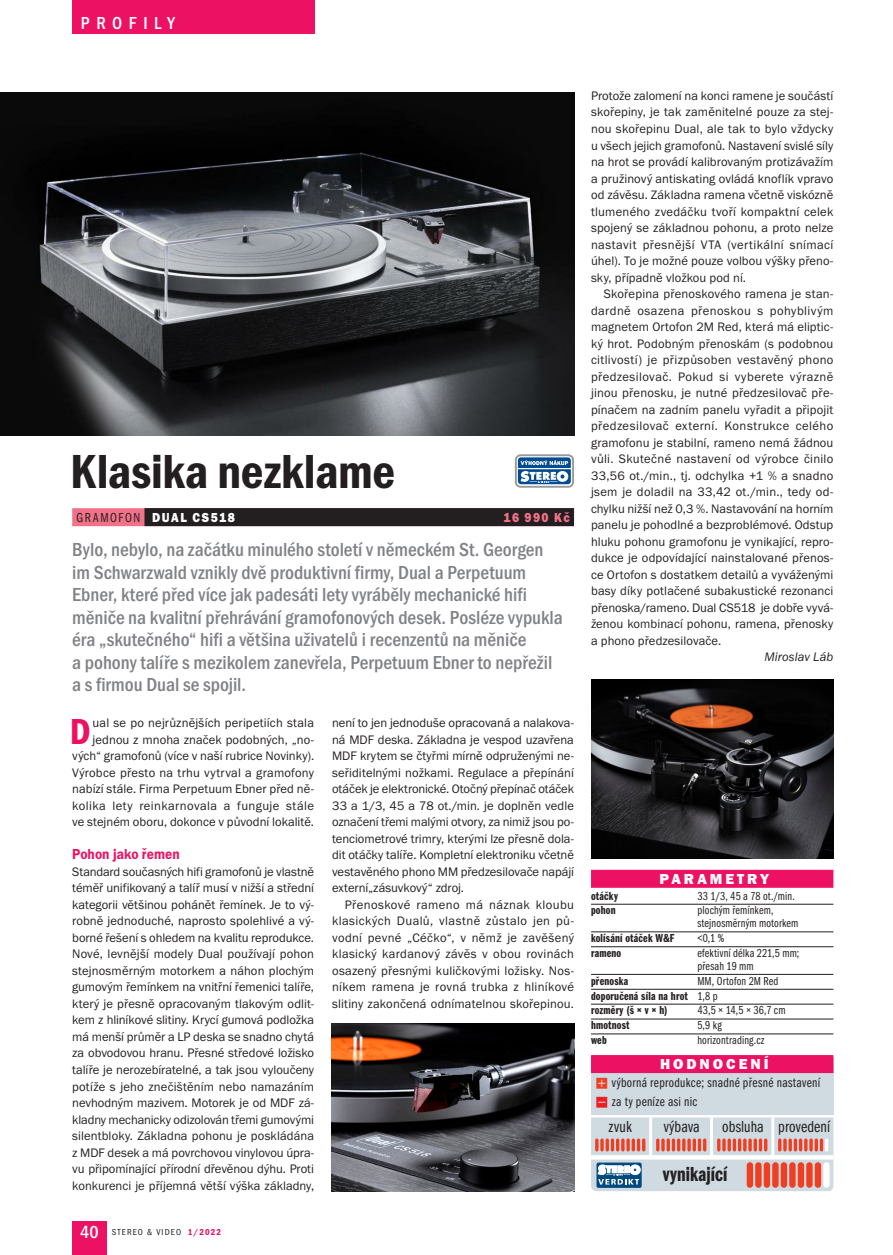
<style>
.page{position:relative;width:893px;height:1255px;background:#fff}
.page>*{position:absolute;margin:0;border:0;box-sizing:border-box;transform-origin:0 0}
.t1{font:49.5px "Franklin Got Itc TOT Dem Con";letter-spacing:-.005em;color:#231f20}
.t2{font:37.5px "Franklin Got Itc TOT Dem Con";color:#ec1163}
.t3{font:21px "Franklin Got Itc TOT Dem Com";letter-spacing:.005em;color:#231f20}
.t4{font:19.5px/22.5px "Franklin Got Itc TOT Med Con";color:#808285}
.t5{font:18px "Franklin Got Itc TOT Med Con";letter-spacing:.365em;color:#fff}
.t6{font:16.5px "Franklin Got Itc TOT Boo Com";letter-spacing:.005em;color:#231f20}
.t7{font:15px "Franklin Got Itc TOT Hea";letter-spacing:.195em;color:#fff}
.t8{font:15px "Franklin Got Itc TOT Dem";letter-spacing:.005em;color:#ec1163;scale:.9 1}
.t9{font:13.5px/19.2px "Franklin Got Itc TOT Boo Com";letter-spacing:.025em;color:#231f20}
.t10{font:13.5px "Franklin Got Itc TOT Hea";letter-spacing:.125em;color:#fff;scale:.9 1}
.t11{font:13.5px "Franklin Got Itc TOT Hea";letter-spacing:.11em;color:#f17188;scale:.9 1}
.t12{font:12.75px/16.5px "Franklin Got Itc TOT Boo";letter-spacing:.005em;color:#231f20;text-align:justify}
.t13{font:12.75px "Franklin Got Itc TOT Boo Ita";letter-spacing:.005em;color:#231f20}
.t14{font:12px/12.8px "Franklin Got Itc TOT Boo Com";letter-spacing:.015em;color:#231f20}
.t15{font:12px/14.9px "Franklin Got Itc TOT Dem Com";letter-spacing:.015em;color:#231f20}
.t16{font:9px "Franklin Got Itc TOT Boo Con";letter-spacing:.125em;color:#231f20}
.s1{font-family:"Franklin Got Itc TOT Boo Con";color:#231f20}
.s2{font-family:"Franklin Got Itc TOT Med Con";font-size:18px;color:#fff}
.s3{font-family:"Franklin Got Itc TOT Dem Con";color:#ec1163}
.s4{font-family:"Franklin Got Itc TOT Boo Com"}
.s5{font-family:"Button Bonus Square Negative";color:#ef3e22}
.s6{font-family:"Button Bonus Square Negative";color:#ee1d23}
</style>
<div class="page">
<div style="left:72px;top:1220px;width:34px;height:34px;background:#ec1163"></div>
<div style="left:72px;top:0;width:243px;height:34px;background:#ec1163"></div>
<div style="left:72px;top:508px;width:502px;height:18px;background:#f17188"></div>
<div style="left:144px;top:508px;width:430px;height:18px;background:#231f20"></div>
<div style="left:591px;top:869px;width:242px;height:18px;background:#ec1163"></div>
<hr style="left:591px;top:903px;width:242px;height:1px;background:#231f20">
<hr style="left:591px;top:931px;width:242px;height:1px;background:#231f20">
<hr style="left:591px;top:946px;width:242px;height:1px;background:#231f20">
<hr style="left:591px;top:974px;width:242px;height:1px;background:#231f20">
<hr style="left:591px;top:988px;width:242px;height:1px;background:#231f20">
<hr style="left:591px;top:1003px;width:242px;height:1px;background:#231f20">
<hr style="left:591px;top:1018px;width:242px;height:1px;background:#231f20">
<hr style="left:591px;top:1033px;width:242px;height:1px;background:#231f20">
<div style="left:591px;top:1057px;width:242px;height:57px;background:#cfdae1"></div>
<div style="left:591px;top:1055px;width:242px;height:18px;background:#ec1163"></div>
<svg style="left:591px;top:1117px;width:242px;height:74px;background:#cfbabc"></svg>
<hr style="left:649px;top:1117px;width:3px;height:40px;background:#fff">
<hr style="left:710px;top:1117px;width:3px;height:40px;background:#fff">
<hr style="left:771px;top:1117px;width:3px;height:40px;background:#fff">
<hr style="left:591px;top:1155px;width:242px;height:4px;background:#fff">
<img style="left:591px;top:679px;width:242px;height:179px">
<img style="left:332px;top:1023px;width:242px;height:168px">
<img style="left:0;top:92px;width:574px;height:343px">
<div style="left:515px;top:454px;width:59px;height:33px;border:2px solid #999;border-radius:5px"></div>
<svg style="left:518px;top:457px;width:53px;height:27px"></svg>
<h3 class="t5" style="left:81px;top:16px;width:96px">PROFILY</h3>
<h1 class="t1" style="left:70px;top:441px;width:326px">Klasika nezklame</h1>
<p class="t10" style="left:77px;top:509px;width:177px"><span class="s1">GRAMOFON</span> DUAL CS518</p>
<p class="t11" style="left:504px;top:509px;width:75px">16 990 Kč</p>
<p class="t4" style="left:72px;top:539px;width:492px">Bylo, nebylo, na začátku minulého století v německém St. Georgen im Schwarzwald vznikly dvě produktivní firmy, Dual a Perpetuum Ebner, které před více jak padesáti lety vyráběly mechanické hifi měniče na kvalitní přehrávání gramofonových desek. Posléze vypukla éra „skutečného“ hifi a většina uživatelů i recenzentů na měniče<br>a pohony talíře s mezikolem zanevřela, Perpetuum Ebner to nepřežil a s firmou Dual se spojil.</p>
<p class="t12" style="left:72px;top:715px;width:243px;text-align:right">ual se po nejrůznějších peripetiích stala jednou z mnoha značek podobných, „no&shy;vých“ gramofonů (více v naší rubrice Novinky).<br>Výrobce přesto na trhu vytrval a gramofony nabízí stále. Firma Perpetuum Ebner před ně&shy;kolika lety reinkarnovala a funguje stále ve stejném oboru, dokonce v původní lokalitě.</p>
<p class="t8" style="left:72px;top:848px;width:121px">Pohon jako řemen</p>
<p class="t12" style="left:72px;top:864px;width:243px">Standard současných hifi gramofonů je vlastně téměř unifikovaný a talíř musí v nižší a střední kategorii většinou pohánět řemínek. Je to vý&shy;robně jednoduché, naprosto spolehlivé a vý&shy;borné řešení s ohledem na kvalitu reprodukce.<br>Nové, levnější modely Dual používají pohon stejnosměrným motorkem a náhon plochým gumovým řemínkem na vnitřní řemenici talíře, který je přesně opracovaným tlakovým odlit&shy;kem z hliníkové slitiny. Krycí gumová podložka má menší průměr a LP deska se snadno chytá za obvodovou hranu. Přesné středové ložisko talíře je nerozebíratelné, a tak jsou vyloučeny potíže s jeho znečištěním nebo namazáním nevhodným mazivem. Motorek je od MDF zá&shy;kladny mechanicky odizolován třemi gumovými silentbloky. Základna pohonu je poskládána z MDF desek a má povrchovou vinylovou úpra&shy;vu připomínající přírodní dřevěnou dýhu. Proti konkurenci je příjemná větší výška základny,</p>
<h2 class="t2" style="left:70px;top:709px;width:22px">D</h2>
<p class="t16" style="left:80px;top:1226px;width:143px"><span class="s2">40</span> STEREO &amp; VIDEO <span class="s3">1/2022</span></p>
<p class="t12" style="left:332px;top:715px;width:243px">není to jen jednoduše opracovaná a nalakova&shy;ná MDF deska. Základna je vespod uzavřena MDF krytem se čtyřmi mírně odpruženými ne&shy;seřiditelnými nožkami. Regulace a přepínání otáček je elektronické. Otočný přepínač otáček 33 a 1/3, 45 a 78 ot./min. je doplněn vedle označení třemi malými otvory, za nimiž jsou po&shy;tenciometrové trimry, kterými lze přesně dola&shy;dit otáčky talíře. Kompletní elektroniku včetně vestavěného phono MM předzesilovače napájí externí„zásuvkový“ zdroj.</p>
<p class="t12" style="left:332px;top:897px;width:243px;text-indent:13px">Přenoskové rameno má náznak kloubu klasických Dualů, vlastně zůstalo jen pů&shy;vodní pevné „Céčko“, v němž je zavěšený klasický kardanový závěs v obou rovinách osazený přesnými kuličkovými ložisky. Nos&shy;níkem ramena je rovná trubka z hliníkové slitiny zakončená odnímatelnou skořepinou.</p>
<p class="t12" style="left:591px;top:88px;width:244px">Protože zalomení na konci ramene je součástí skořepiny, je tak zaměnitelné pouze za stej&shy;nou skořepinu Dual, ale tak to bylo vždycky u všech jejich gramofonů. Nastavení svislé síly na hrot se provádí kalibrovaným protizávažím a pružinový antiskating ovládá knoflík vpravo od závěsu. Základna ramena včetně viskózně tlumeného zvedáčku tvoří kompaktní celek spojený se základnou pohonu, a proto nelze nastavit přesnější VTA (vertikální snímací úhel). To je možné pouze volbou výšky přeno&shy;sky, případně vložkou pod ní.</p>
<p class="t12" style="left:591px;top:286px;width:244px;text-indent:13px">Skořepina přenoskového ramena je stan&shy;dardně osazena přenoskou s pohyblivým magnetem Ortofon 2M Red, která má eliptic&shy;ký hrot. Podobným přenoskám (s podobnou citlivostí) je přizpůsoben vestavěný phono předzesilovač. Pokud si vyberete výrazně jinou přenosku, je nutné předzesilovač pře&shy;pínačem na zadním panelu vyřadit a připojit předzesilovač externí. Konstrukce celého gramofonu je stabilní, rameno nemá žádnou vůli. Skutečné nastavení od výrobce činilo 33,56 ot./min., tj. odchylka +1 % a snadno jsem je doladil na 33,42 ot./min., tedy od&shy;chylku nižší než 0,3 %. Nastavování na horním panelu je pohodlné a bezproblémové. Odstup hluku pohonu gramofonu je vynikající, repro&shy;dukce je odpovídající nainstalované přenos&shy;ce Ortofon s dostatkem detailů a vyváženými basy díky potlačené subakustické rezonanci přenoska/rameno. Dual CS518 je dobře vyvá&shy;ženou kombinací pohonu, ramena, přenosky a phono předzesilovače.</p>
<p class="t13" style="left:764px;top:649px;width:70px">Miroslav Láb</p>
<p class="t7" style="left:659px;top:870px;width:111px">PARAMETRY</p>
<p class="t15" style="left:591px;top:888px;width:28px">otáčky</p>
<p class="t14" style="left:697px;top:890px;width:99px">33 1/3, 45 a 78 ot./min.</p>
<p class="t15" style="left:591px;top:903px;width:26px">pohon</p>
<p class="t14" style="left:697px;top:904px;width:103px">plochým řemínkem, stejnosměrným motorkem</p>
<p class="t15" style="left:591px;top:931px;width:85px">kolísání otáček W&amp;F</p>
<p class="t14" style="left:697px;top:932px;width:28px">&lt;0,1 %</p>
<p class="t15" style="left:591px;top:946px;width:32px">rameno</p>
<p class="t14" style="left:697px;top:947px;width:104px">efektivní délka 221,5 mm; přesah 19 mm</p>
<p class="t15" style="left:591px;top:973px;width:39px">přenoska</p>
<p class="t14" style="left:697px;top:975px;width:83px">MM, Ortofon 2M Red</p>
<p class="t15" style="left:591px;top:988px;width:128px">doporučená síla na hrot <span class="s4">1,8 p </span>rozměry (š × v × h)</p>
<p class="t14" style="left:697px;top:1004px;width:90px">43,5 × 14,5 × 36,7 cm</p>
<p class="t15" style="left:591px;top:1018px;width:40px">hmotnost</p>
<p class="t14" style="left:697px;top:1019px;width:26px">5,9 kg</p>
<p class="t15" style="left:591px;top:1033px;width:17px">web</p>
<p class="t14" style="left:697px;top:1034px;width:69px">horizontrading.cz</p>
<p class="t7" style="left:660px;top:1055px;width:110px">HODNOCENÍ</p>
<p class="t9" style="left:595px;top:1073px;width:226px"><span class="s5">X</span> výborná reprodukce; snadné přesné nastavení<br><span class="s6">Z</span> za ty peníze asi nic</p>
<p class="t6" style="left:609px;top:1119px;width:25px">zvuk</p>
<p class="t6" style="left:664px;top:1119px;width:37px">výbava</p>
<p class="t6" style="left:722px;top:1119px;width:110px">obsluha provedení</p>
<h3 class="t3" style="left:663px;top:1166px;width:66px">vynikající</h3>
</div>
